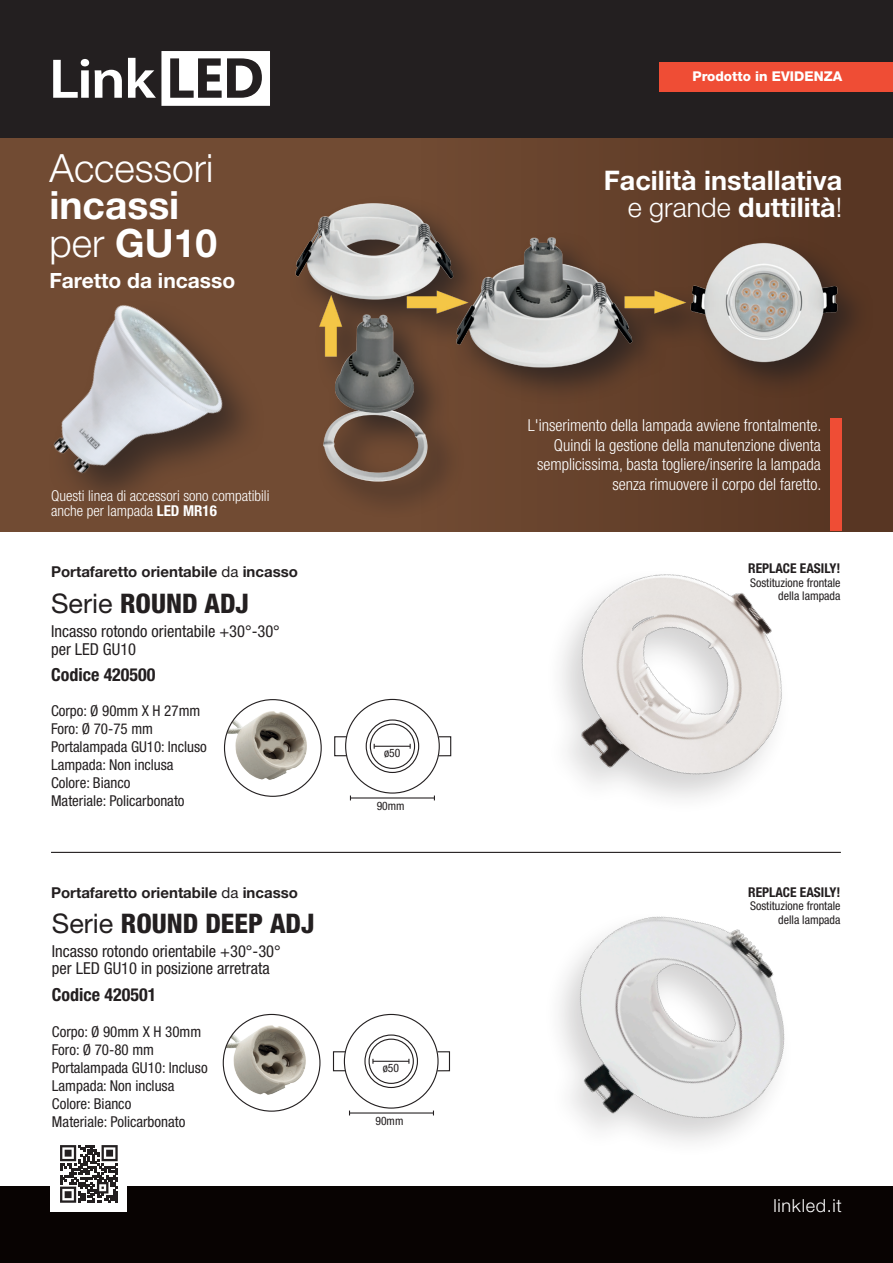
<style>
.page{position:relative;width:893px;height:1263px;background:#fff}
.page>*{position:absolute;margin:0;border:0;box-sizing:border-box;transform-origin:0 0}
.t1{font:700 39px "Helvetica Neue LT Std";color:#fff}
.t2{font:300 39px "Helvetica Neue LT Std";color:#fff}
.t3{font:700 27px "Helvetica Neue LT Std";color:#fff}
.t4{font:800 condensed 27px "Helvetica Neue LT Std";color:#231f20}
.t5{font:700 21px "Helvetica Neue LT Std";color:#fff}
.t6{font:700 condensed 18px "Helvetica Neue LT Std";color:#231f20}
.t7{font:300 18px "Helvetica Neue LT Std";letter-spacing:.04em;color:#fff}
.t8{font:300 condensed 16.5px/19.5px "Helvetica Neue LT Std";color:#fff;text-align:right}
.t9{font:condensed 16.5px "Helvetica Neue LT Std";color:#231f20}
.t10{font:condensed 15px "Helvetica Neue LT Std";color:#231f20}
.t11{font:700 15px "Helvetica Neue LT Std";color:#231f20}
.t12{font:300 condensed 15px "Helvetica Neue LT Std";color:#fff}
.t13{font:700 condensed 13.5px "Helvetica Neue LT Std";color:#231f20}
.t14{font:800 13.5px "Helvetica Neue LT Std";color:#fff}
.t15{font:condensed 12px "Helvetica Neue LT Std";color:#231f20}
.t16{font:condensed 11.55px "Helvetica Neue LT Std";color:#231f20}
.s1{font-weight:300}
.s2{font-weight:700}
.s3{font-weight:400}
.s4{font-weight:400;font-stretch:normal}
</style>
<div class="page">
<div style="left:0;top:0;width:893px;height:138px;background:#231f20"></div>
<div style="left:0;top:138px;width:893px;height:394px;background:#714b33"></div>
<div style="left:419px;top:138px;width:474px;height:394px;background:linear-gradient(to right,#704a32,#553421)"></div>
<div style="left:659px;top:62px;width:234px;height:29px;background:#ef4d35"></div>
<img style="left:53px;top:305px;width:187px;height:191px">
<hr style="left:51px;top:852px;width:790px;height:1px;background:#231f20">
<div style="left:289px;top:195px;width:585px;height:324px;background:#231f20;opacity:.75"></div>
<img style="left:289px;top:172px;width:565px;height:338px">
<img style="left:511px;top:851px;width:330px;height:291px">
<div style="left:830px;top:418px;width:12px;height:113px;background:#ef4d35"></div>
<img style="left:513px;top:512px;width:331px;height:287px">
<div style="left:366px;top:719px;width:53px;height:54px;border:1px solid #231f20;border-radius:50%"></div>
<div style="left:370px;top:723px;width:45px;height:46px;border:1px solid #231f20;border-radius:50%"></div>
<div style="left:334px;top:736px;width:13px;height:20px;border:1px solid #231f20"></div>
<div style="left:438px;top:736px;width:13px;height:20px;border:1px solid #231f20"></div>
<hr style="left:350px;top:797px;width:84px;height:1px;background:#231f20">
<hr style="left:374px;top:746px;width:36px;height:1px;background:#231f20">
<img style="left:224px;top:700px;width:89px;height:92px">
<hr style="left:373px;top:1061px;width:36px;height:1px;background:#231f20">
<div style="left:364px;top:1034px;width:54px;height:54px;border:1px solid #231f20;border-radius:50%"></div>
<div style="left:369px;top:1038px;width:45px;height:46px;border:1px solid #231f20;border-radius:50%"></div>
<div style="left:333px;top:1051px;width:13px;height:20px;border:1px solid #231f20"></div>
<div style="left:437px;top:1051px;width:13px;height:20px;border:1px solid #231f20"></div>
<hr style="left:349px;top:1112px;width:84px;height:1px;background:#231f20">
<img style="left:223px;top:1014px;width:89px;height:92px">
<div style="left:0;top:1186px;width:893px;height:77px;background:#080302"></div>
<div style="left:51px;top:1136px;width:76px;height:76px;background:#fff"></div>
<svg style="left:60px;top:1145px;width:58px;height:58px"></svg>
<svg style="left:53px;top:59px;width:36px;height:39px"></svg>
<svg style="left:95px;top:70px;width:27px;height:28px"></svg>
<svg style="left:128px;top:51px;width:142px;height:55px"></svg>
<p class="t2" style="left:49px;top:144px;width:165px">Accessori</p>
<p class="t1" style="left:49px;top:181px;width:131px">incassi</p>
<p class="t1" style="left:49px;top:219px;width:169px"><span class="s1">per</span> GU10</p>
<p class="t5" style="left:49px;top:268px;width:187px">Faretto da incasso</p>
<p class="t12" style="left:51px;top:487px;width:220px">Questi linea di accessori sono compatibili</p>
<p class="t12" style="left:51px;top:502px;width:167px">anche per lampada <span class="s2">LED MR16</span></p>
<p class="t11" style="left:51px;top:563px;width:248px">Portafaretto orientabile <span class="s3">da</span> incasso</p>
<p class="t4" style="left:51px;top:586px;width:200px"><span class="s4">Serie</span> ROUND ADJ</p>
<p class="t9" style="left:51px;top:622px;width:230px">Incasso rotondo orientabile +30°-30°</p>
<p class="t9" style="left:51px;top:640px;width:87px">per LED GU10</p>
<p class="t6" style="left:51px;top:663px;width:106px">Codice 420500</p>
<p class="t10" style="left:51px;top:702px;width:151px">Corpo: Ø 90mm X H 27mm</p>
<p class="t10" style="left:51px;top:720px;width:104px">Foro: Ø 70-75 mm</p>
<p class="t10" style="left:51px;top:738px;width:157px">Portalampada GU10: Incluso</p>
<p class="t10" style="left:51px;top:756px;width:124px">Lampada: Non inclusa</p>
<p class="t10" style="left:51px;top:774px;width:81px">Colore: Bianco</p>
<p class="t10" style="left:51px;top:792px;width:135px">Materiale: Policarbonato</p>
<p class="t11" style="left:51px;top:883px;width:248px">Portafaretto orientabile <span class="s3">da</span> incasso</p>
<p class="t4" style="left:52px;top:907px;width:264px"><span class="s4">Serie</span> ROUND DEEP ADJ</p>
<p class="t9" style="left:52px;top:942px;width:230px">Incasso rotondo orientabile +30°-30°</p>
<p class="t9" style="left:52px;top:958px;width:219px">per LED GU10 in posizione arretrata</p>
<p class="t6" style="left:52px;top:984px;width:106px">Codice 420501</p>
<p class="t10" style="left:52px;top:1023px;width:151px">Corpo: Ø 90mm X H 30mm</p>
<p class="t10" style="left:52px;top:1041px;width:104px">Foro: Ø 70-80 mm</p>
<p class="t10" style="left:52px;top:1059px;width:157px">Portalampada GU10: Incluso</p>
<p class="t10" style="left:52px;top:1077px;width:124px">Lampada: Non inclusa</p>
<p class="t10" style="left:52px;top:1095px;width:81px">Colore: Bianco</p>
<p class="t10" style="left:52px;top:1113px;width:135px">Materiale: Policarbonato</p>
<p class="t16" style="left:384px;top:746px;width:18px">ø50</p>
<p class="t16" style="left:377px;top:799px;width:29px">90mm</p>
<p class="t16" style="left:383px;top:1061px;width:18px">ø50</p>
<p class="t16" style="left:375px;top:1114px;width:29px">90mm</p>
<p class="t14" style="left:692px;top:69px;width:151px">Prodotto in EVIDENZA</p>
<p class="t3" style="left:604px;top:164px;width:240px">Facilità installativa</p>
<p class="t3" style="left:628px;top:191px;width:216px"><span class="s1">e grande</span> duttilità<span class="s1">!</span></p>
<p class="t8" style="left:528px;top:416px;width:295px">L'inserimento della lampada avviene frontalmente.<br>Quindi la gestione della manutenzione diventa semplicissima, basta togliere/inserire la lampada senza rimuovere il corpo del faretto.</p>
<p class="t13" style="left:748px;top:560px;width:94px">REPLACE EASILY!</p>
<p class="t15" style="left:750px;top:576px;width:92px">Sostituzione frontale</p>
<p class="t15" style="left:778px;top:589px;width:64px">della lampada</p>
<p class="t13" style="left:748px;top:884px;width:94px">REPLACE EASILY!</p>
<p class="t15" style="left:750px;top:899px;width:92px">Sostituzione frontale</p>
<p class="t15" style="left:778px;top:912px;width:64px">della lampada</p>
<p class="t7" style="left:773px;top:1194px;width:70px">linkled.it</p>
</div>
